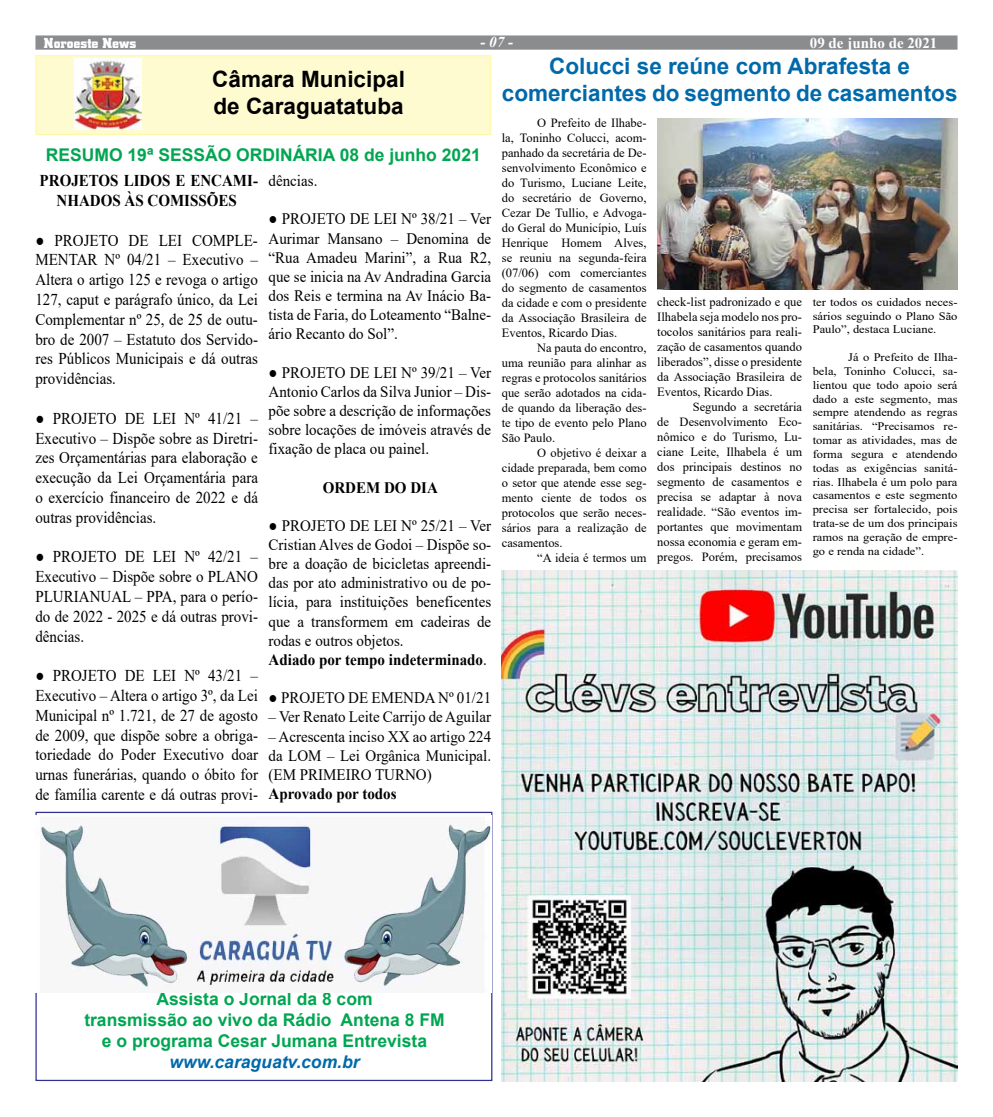
<style>
.page{position:relative;width:993px;height:1117px;background:#fff}
.page>*{position:absolute;margin:0;border:0;box-sizing:border-box;transform-origin:0 0}
.t1{font:700 22.5px/27px "Arial";color:#0069aa;text-align:center}
.t2{font:700 22.5px/27px "Arial";color:#000}
.t3{font:700 17.5px/21px "Arial";color:#00a651;text-align:center}
.t4{font:italic 700 17.5px "Arial";color:#0069aa}
.t5{font:16.5px/19.8px "Times New Roman";color:#000;text-align:justify;scale:.91 1}
.t6{font:700 16.5px/19.8px "Times New Roman";color:#000;text-align:center;scale:.91 1}
.t7{font:16px/19.1px "Times New Roman";color:#000;text-align:justify;scale:.94 1}
.t8{font:700 16px "Times New Roman";color:#000;scale:.94 1}
.t9{font:700 15px "Times New Roman";color:#fff}
.t10{font:700 15px "City D";letter-spacing:.005em;color:#fff}
.t11{font:italic 700 15px "Times New Roman";color:#fff}
.t12{font:12.5px/15px "Times New Roman";color:#000;text-align:justify}
.t13{font:11.5px/13.9px "Times New Roman";color:#000;text-align:justify;scale:1.08 1}
.s1{font-weight:700}
</style>
<div class="page">
<div style="left:35px;top:35px;width:922px;height:15px;background:#8a8c8e;border:1px solid #8a8c8e"></div>
<img style="left:501px;top:570px;width:456px;height:510px">
<div style="left:35px;top:55px;width:456px;height:80px;background:#fffbd0;border:1px solid #fff8aa"></div>
<img style="left:74px;top:59px;width:67px;height:70px">
<div style="left:35px;top:811px;width:457px;height:269px;background:#fff;border:1px solid #2e3092"></div>
<img style="left:35px;top:815px;width:456px;height:177px">
<img style="left:657px;top:118px;width:300px;height:171px">
<p class="t10" style="left:44px;top:35px;width:94px">Noroeste News</p>
<p class="t11" style="left:480px;top:31px;width:34px">- 07 -</p>
<p class="t9" style="left:809px;top:32px;width:129px">09 de junho de 2021</p>
<h1 class="t2" style="left:212px;top:66px;width:194px">Câmara Municipal de Caraguatatuba</h1>
<h2 class="t3" style="left:46px;top:145px;width:436px">RESUMO 19ª SESSÃO ORDINÁRIA 08 de junho 2021</h2>
<h3 class="t6" style="left:40px;top:170px;width:241px">PROJETOS LIDOS E ENCAMI-<br>NHADOS ÀS COMISSÕES</h3>
<p class="t5" style="left:35px;top:229px;width:246px">● PROJETO DE LEI COMPLE-MENTAR Nº 04/21 – Executivo – Altera o artigo 125 e revoga o artigo 127, caput e parágrafo único, da Lei Complementar nº 25, de 25 de outu&shy;bro de 2007 – Estatuto dos Servido&shy;res Públicos Municipais e dá outras providências.</p>
<h3 class="t5" style="left:35px;top:407px;width:246px">● PROJETO DE LEI Nº 41/21 – Executivo – Dispõe sobre as Diretri&shy;zes Orçamentárias para elaboração e execução da Lei Orçamentária para o exercício financeiro de 2022 e dá outras providências.</h3>
<h3 class="t5" style="left:35px;top:546px;width:246px">● PROJETO DE LEI Nº 42/21 – Executivo – Dispõe sobre o PLANO PLURIANUAL – PPA, para o perío&shy;do de 2022 - 2025 e dá outras provi&shy;dências.</h3>
<p class="t5" style="left:35px;top:665px;width:246px">● PROJETO DE LEI Nº 43/21 – Executivo – Altera o artigo 3º, da Lei Municipal nº 1.721, de 27 de agosto de 2009, que dispõe sobre a obriga&shy;toriedade do Poder Executivo doar urnas funerárias, quando o óbito for de família carente e dá outras provi-</p>
<h1 class="t1" style="left:501px;top:53px;width:457px">Colucci se reúne com Abrafesta e comerciantes do segmento de casamentos</h1>
<p class="t12" style="left:501px;top:115px;width:146px;text-indent:35px">O Prefeito de Ilhabe&shy;la, Toninho Colucci, acom&shy;panhado da secretária de De&shy;senvolvimento Econômico e do Turismo, Luciane Leite, do secretário de Governo, Cezar De Tullio, e Advoga&shy;do Geral do Município, Luís Henrique Homem Alves, se reuniu na segunda-feira (07/06) com comerciantes do segmento de casamentos da cidade e com o presidente da Associação Brasileira de Eventos, Ricardo Dias.</p>
<p class="t12" style="left:501px;top:340px;width:146px;text-indent:35px">Na pauta do encontro, uma reunião para alinhar as regras e protocolos sanitários que serão adotados na cida&shy;de quando da liberação des&shy;te tipo de evento pelo Plano São Paulo.</p>
<p class="t12" style="left:501px;top:445px;width:146px;text-indent:35px">O objetivo é deixar a cidade preparada, bem como o setor que atende esse seg&shy;mento ciente de todos os protocolos que serão neces&shy;sários para a realização de casamentos.</p>
<p class="t12" style="left:537px;top:550px;width:111px">“A ideia é termos um</p>
<p class="t7" style="left:268px;top:170px;width:53px">dências.</p>
<p class="t7" style="left:268px;top:209px;width:238px">● PROJETO DE LEI Nº 38/21 – Ver Aurimar Mansano – Denomina de “Rua Amadeu Marini”, a Rua R2, que se inicia na Av Andradina Garcia dos Reis e termina na Av Inácio Ba&shy;tista de Faria, do Loteamento “Balne&shy;ário Recanto do Sol”.</p>
<p class="t7" style="left:268px;top:362px;width:238px">● PROJETO DE LEI Nº 39/21 – Ver Antonio Carlos da Silva Junior – Dis&shy;põe sobre a descrição de informações sobre locações de imóveis através de fixação de placa ou painel.</p>
<p class="t8" style="left:322px;top:475px;width:124px">ORDEM DO DIA</p>
<p class="t7" style="left:268px;top:515px;width:238px;text-align:left">● PROJETO DE LEI Nº 25/21 – Ver Cristian Alves de Godoi – Dispõe so&shy;bre a doação de bicicletas apreendi&shy;das por ato administrativo ou de po&shy;lícia, para instituições beneficentes que a transformem em cadeiras de rodas e outros objetos.<br><span class="s1">Adiado por tempo indeterminado</span>.</p>
<p class="t7" style="left:268px;top:687px;width:238px">● PROJETO DE EMENDA Nº 01/21</p>
<p class="t7" style="left:268px;top:706px;width:238px">– Ver Renato Leite Carrijo de Aguilar</p>
<p class="t7" style="left:268px;top:726px;width:238px">– Acrescenta inciso XX ao artigo 224 da LOM – Lei Orgânica Municipal. (EM PRIMEIRO TURNO)</p>
<p class="t8" style="left:268px;top:781px;width:137px">Aprovado por todos</p>
<p class="t12" style="left:657px;top:293px;width:146px">check-list padronizado e que Ilhabela seja modelo nos pro&shy;tocolos sanitários para reali&shy;zação de casamentos quando liberados”, disse o presidente da Associação Brasileira de Eventos, Ricardo Dias.</p>
<p class="t12" style="left:657px;top:398px;width:146px;text-indent:35px">Segundo a secretária de Desenvolvimento Eco&shy;nômico e do Turismo, Lu&shy;ciane Leite, Ilhabela é um dos principais destinos no segmento de casamentos e precisa se adaptar à nova realidade. “São eventos im&shy;portantes que movimentam nossa economia e geram em&shy;pregos. Porém, precisamos</p>
<p class="t13" style="left:812px;top:294px;width:135px">ter todos os cuidados neces&shy;sários seguindo o Plano São Paulo”, destaca Luciane.</p>
<p class="t13" style="left:812px;top:350px;width:135px;text-indent:35px">Já o Prefeito de Ilha&shy;bela, Toninho Colucci, sa&shy;lientou que todo apoio será dado a este segmento, mas sempre atendendo as regras sanitárias. “Precisamos re&shy;tomar as atividades, mas de forma segura e atendendo todas as exigências sanitá&shy;rias. Ilhabela é um polo para casamentos e este segmento precisa ser fortalecido, pois trata-se de um dos principais ramos na geração de empre&shy;go e renda na cidade”.</p>
<h2 class="t3" style="left:84px;top:988px;width:362px">Assista o Jornal da 8 com<br>transmissão ao vivo da Rádio Antena 8 FM e o programa Cesar Jumana Entrevista</h2>
<h2 class="t4" style="left:169px;top:1050px;width:191px">www.caraguatv.com.br</h2>
</div>
